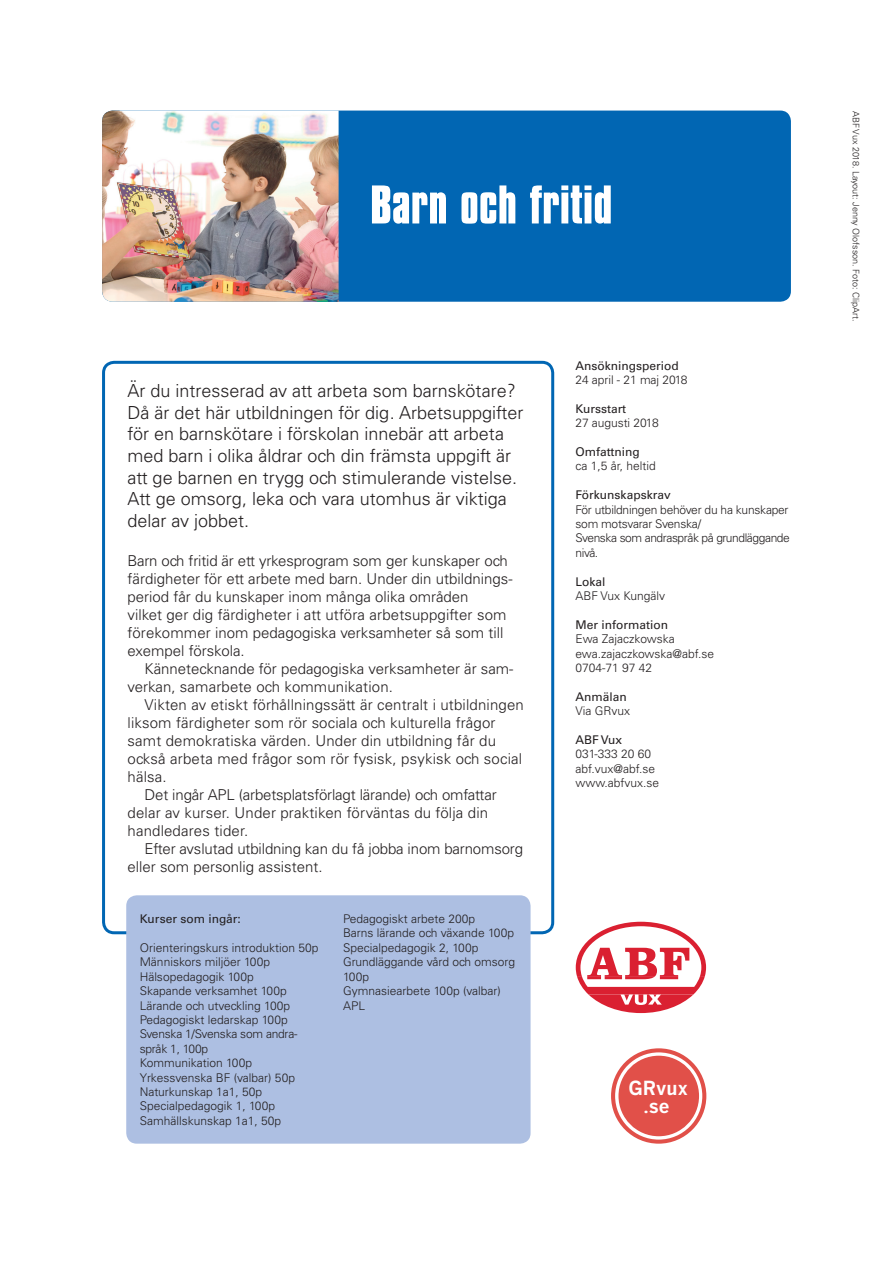
<style>
.page{position:relative;width:893px;height:1263px;background:#fff}
.page>*{position:absolute;margin:0;border:0;box-sizing:border-box;transform-origin:0 0}
.Rubrik{font:700 57px "Compacta Std";color:#fff}
.t1{font:700 19.35px/17.7px "Vux Gothic";color:#fff;text-align:center}
.Ingress{font:300 18px/21.6px "Univers LT Std";color:#231f20}
.Brödtext{font:300 15px/18px "Univers LT Std";letter-spacing:.01em;color:#231f20}
.Brödtext_första_styc{font:300 15px/18px "Univers LT Std";color:#231f20}
.Brödtext-2{font:300 15px/18px "Univers LT Std";letter-spacing:-.01em;color:#231f20}
.Kurser_rubrik{font:300 12px "Univers LT Std";color:#231f20}
.Kurser{font:300 12px/14.4px "Univers LT Std";color:#231f20}
.Faktaruta{font:300 12px/14.4px "Univers LT Std";letter-spacing:-.02em;color:#231f20}
.Faktaruta-2{font:300 12px "Univers LT Std";color:#231f20}
.Faktarubrik{font:12px "Univers LT Std";color:#231f20}
.Kurser_rubrik-2{font:300 12px/14.4px "Univers LT Std";letter-spacing:-.02em;color:#231f20}
.Faktarubrik-2{font:300 12px "Univers LT Std";color:#231f20}
.Kurser_rubrik-3{font:12px "Univers LT Std";color:#231f20}
.Faktaruta-3{font:12px "Univers LT Std";letter-spacing:-.005em;color:#231f20}
.Producerat_av{font:300 9px "Univers LT Std";color:#231f20}
.s1{font-family:"Bembo"}
</style>
<div class="page">
<div style="left:102px;top:111px;width:689px;height:191px;background:#0166b3;border-radius:11px"></div>
<img style="left:102px;top:111px;width:237px;height:191px">
<div style="left:102px;top:361px;width:452px;height:573px;border:3px solid #0166b3;border-radius:11px"></div>
<svg style="left:576px;top:922px;width:130px;height:91px"></svg>
<div style="left:126px;top:895px;width:405px;height:249px;background:#adbfe2;border-radius:11px"></div>
<svg style="left:615px;top:1052px;width:87px;height:87px"></svg>
<div style="left:618px;top:1056px;width:81px;height:80px;background:#e15049;border-radius:50%"></div>
<div style="left:611px;top:1048px;width:95px;height:96px;border:4px solid #e15049;border-radius:50%"></div>
<p class="Rubrik" style="left:370px;top:174px;width:244px">Barn och fritid</p>
<p class="Ingress" style="left:128px;top:380px;width:397px">Är du intresserad av att arbeta som barnskötare?<br>Då är det här utbildningen för dig. Arbetsuppgifter för en barnskötare i förskolan innebär att arbeta med barn i olika åldrar och din främsta uppgift är att ge barnen en trygg och stimulerande vistelse.<br>Att ge omsorg, leka och vara utomhus är viktiga delar av jobbet.</p>
<p class="Brödtext_första_styc" style="left:128px;top:552px;width:386px">Barn och fritid är ett yrkesprogram som ger kunskaper och färdigheter för ett arbete med barn. Under din utbildnings&shy;period får du kunskaper inom många olika områden<br>vilket ger dig färdigheter i att utföra arbetsuppgifter som förekommer inom pedagogiska verksamheter så som till exempel förskola.</p>
<p class="Brödtext" style="left:128px;top:660px;width:387px;text-indent:17px">Kännetecknande för pedagogiska verksamheter är sam&shy;verkan, samarbete och kommunikation.</p>
<p class="Brödtext" style="left:128px;top:696px;width:398px;text-indent:17px">Vikten av etiskt förhållningssätt är centralt i utbildningen liksom färdigheter som rör sociala och kulturella frågor samt demokratiska värden. Under din utbildning får du också arbeta med frågor som rör fysisk, psykisk och social hälsa.</p>
<p class="Brödtext" style="left:128px;top:786px;width:371px;text-indent:17px">Det ingår APL (arbetsplatsförlagt lärande) och omfattar delar av kurser. Under praktiken förväntas du följa din handledares tider.</p>
<p class="Brödtext-2" style="left:128px;top:840px;width:397px;text-indent:17px">Efter avslutad utbildning kan du få jobba inom barnomsorg eller som personlig assistent.</p>
<p class="Kurser_rubrik-3" style="left:140px;top:912px;width:103px">Kurser som ingår:</p>
<p class="Kurser" style="left:140px;top:940px;width:180px">Orienteringskurs introduktion 50p</p>
<p class="Kurser" style="left:140px;top:955px;width:132px">Människors miljöer 100p</p>
<p class="Kurser" style="left:140px;top:969px;width:116px">Hälsopedagogik 100p</p>
<p class="Kurser_rubrik" style="left:140px;top:983px;width:149px">Skapande verksamhet 100p</p>
<p class="Kurser_rubrik" style="left:140px;top:998px;width:152px">Lärande och utveckling 100p</p>
<p class="Kurser_rubrik" style="left:140px;top:1012px;width:150px">Pedagogiskt ledarskap 100p</p>
<p class="Kurser_rubrik-2" style="left:140px;top:1027px;width:159px">Svenska 1/Svenska som andra&shy;språk 1, 100p</p>
<p class="Kurser_rubrik" style="left:140px;top:1055px;width:114px">Kommunikation 100p</p>
<p class="Kurser_rubrik" style="left:140px;top:1070px;width:157px">Yrkessvenska BF (valbar) 50p</p>
<p class="Kurser_rubrik" style="left:140px;top:1084px;width:124px">Naturkunskap 1a1, 50p</p>
<p class="Kurser_rubrik" style="left:140px;top:1099px;width:137px">Specialpedagogik 1, 100p</p>
<p class="Kurser_rubrik" style="left:140px;top:1113px;width:143px">Samhällskunskap 1a1, 50p</p>
<p class="Kurser_rubrik" style="left:343px;top:911px;width:134px">Pedagogiskt arbete 200p</p>
<p class="Kurser_rubrik" style="left:343px;top:926px;width:172px">Barns lärande och växande 100p</p>
<p class="Kurser" style="left:343px;top:940px;width:137px">Specialpedagogik 2, 100p</p>
<p class="Kurser" style="left:343px;top:955px;width:174px">Grundläggande vård och omsorg<br>100p</p>
<p class="Kurser" style="left:343px;top:984px;width:159px">Gymnasiearbete 100p (valbar)</p>
<p class="Kurser_rubrik" style="left:343px;top:998px;width:24px">APL</p>
<p class="Faktarubrik" style="left:575px;top:358px;width:105px">Ansökningsperiod</p>
<p class="Faktaruta" style="left:575px;top:372px;width:114px">24 april - 21 maj 2018</p>
<p class="Faktaruta-3" style="left:575px;top:401px;width:52px">Kursstart</p>
<p class="Faktaruta" style="left:575px;top:416px;width:85px">27 augusti 2018</p>
<p class="Faktarubrik" style="left:575px;top:445px;width:66px">Omfattning</p>
<p class="Faktaruta-2" style="left:575px;top:459px;width:82px">ca 1,5 år, heltid</p>
<p class="Faktarubrik" style="left:575px;top:488px;width:97px">Förkunskapskrav</p>
<p class="Faktaruta" style="left:575px;top:502px;width:216px">För utbildningen behöver du ha kunskaper som motsvarar Svenska/<br>Svenska som andraspråk på grundläggande nivå.</p>
<p class="Faktarubrik" style="left:575px;top:574px;width:32px">Lokal</p>
<p class="Faktaruta-2" style="left:575px;top:588px;width:91px">ABF Vux Kungälv</p>
<p class="Faktarubrik" style="left:575px;top:617px;width:94px">Mer information</p>
<p class="Faktaruta-2" style="left:575px;top:632px;width:101px">Ewa Zajaczkowska</p>
<p class="Faktaruta-2" style="left:575px;top:646px;width:140px">ewa.zajaczkowska@abf.se</p>
<p class="Faktaruta-2" style="left:575px;top:660px;width:78px">0704-71 97 42</p>
<p class="Faktarubrik" style="left:575px;top:689px;width:53px">Anmälan</p>
<p class="Faktarubrik-2" style="left:575px;top:704px;width:56px">Via GRvux</p>
<p class="Faktarubrik" style="left:575px;top:733px;width:48px">ABF Vux</p>
<p class="Faktaruta-2" style="left:575px;top:747px;width:77px">031-333 20 60</p>
<p class="Faktarubrik-2" style="left:575px;top:761px;width:81px">abf.vux@abf.se</p>
<p class="Faktarubrik-2" style="left:575px;top:776px;width:85px">www.abfvux.se</p>
<p class="t1" style="left:628px;top:1079px;width:61px">GRvux <span class="s1">.</span>se</p>
<p class="Producerat_av" style="left:862px;top:111px;width:213px;rotate:90deg">ABF Vux 2018. Layout: Jenny Olofsson. Foto: ClipArt.</p>
</div>
